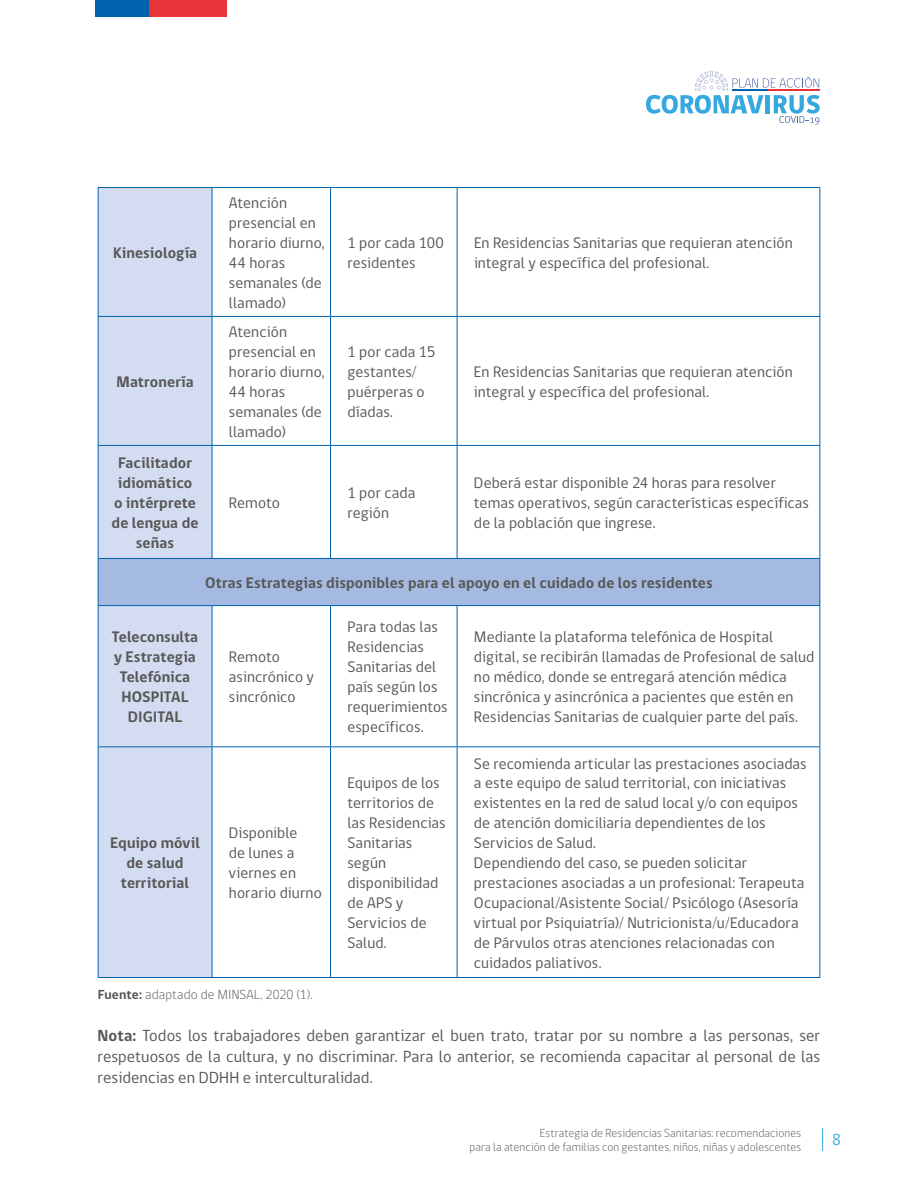
<style>
.page{position:relative;width:918px;height:1188px;background:#fff}
.page>*{position:absolute;margin:0;border:0;box-sizing:border-box;transform-origin:0 0}
.t1{font:16.5px/21px "gob CL";letter-spacing:.005em;color:#575756;text-align:justify}
.t2{font:16.5px "gob CL";color:#36a8e0}
.t3{font:15.6px/20px "gob CL";letter-spacing:.005em;color:#575756}
.t4{font:700 15.6px/20px "gob CL";letter-spacing:.005em;color:#575756;text-align:center}
.t5{font:300 13.5px "gob CL";letter-spacing:.01em;color:#575756}
.t6{font:300 12px/14.4px "gob CL";letter-spacing:.01em;color:#575756;text-align:right}
.s1{font-weight:700}
</style>
<div class="page">
<svg style="left:822px;top:1128px;width:1px;height:23px"></svg>
<div style="left:95px;top:0;width:54px;height:16px;background:#0063b0"></div>
<div style="left:149px;top:0;width:78px;height:16px;background:#e83338"></div>
<svg style="left:646px;top:71px;width:174px;height:54px"></svg>
<div style="left:99px;top:188px;width:113px;height:789px;background:#d3dcf1"></div>
<svg style="left:213px;top:188px;width:607px;height:789px"></svg>
<div style="left:98px;top:558px;width:722px;height:48px;background:#a4bae1"></div>
<hr style="left:98px;top:187px;width:114px;height:1px;background:#0063af">
<hr style="left:98px;top:188px;width:1px;height:128px;background:#0063af">
<hr style="left:212px;top:187px;width:119px;height:1px;background:#0063af">
<hr style="left:212px;top:188px;width:1px;height:128px;background:#0063af">
<hr style="left:331px;top:187px;width:126px;height:1px;background:#0063af">
<hr style="left:330px;top:188px;width:1px;height:128px;background:#0063af">
<hr style="left:457px;top:187px;width:363px;height:1px;background:#0063af">
<hr style="left:457px;top:188px;width:1px;height:128px;background:#0063af">
<hr style="left:820px;top:188px;width:1px;height:128px;background:#0063af">
<hr style="left:98px;top:316px;width:114px;height:1px;background:#0063af">
<hr style="left:98px;top:317px;width:1px;height:128px;background:#0063af">
<hr style="left:212px;top:316px;width:119px;height:1px;background:#0063af">
<hr style="left:212px;top:317px;width:1px;height:128px;background:#0063af">
<hr style="left:331px;top:316px;width:126px;height:1px;background:#0063af">
<hr style="left:330px;top:317px;width:1px;height:128px;background:#0063af">
<hr style="left:457px;top:316px;width:363px;height:1px;background:#0063af">
<hr style="left:457px;top:317px;width:1px;height:128px;background:#0063af">
<hr style="left:820px;top:317px;width:1px;height:128px;background:#0063af">
<hr style="left:98px;top:445px;width:114px;height:1px;background:#0063af">
<hr style="left:98px;top:446px;width:1px;height:112px;background:#0063af">
<hr style="left:212px;top:445px;width:119px;height:1px;background:#0063af">
<hr style="left:212px;top:446px;width:1px;height:112px;background:#0063af">
<hr style="left:331px;top:445px;width:126px;height:1px;background:#0063af">
<hr style="left:330px;top:446px;width:1px;height:112px;background:#0063af">
<hr style="left:457px;top:445px;width:363px;height:1px;background:#0063af">
<hr style="left:457px;top:446px;width:1px;height:112px;background:#0063af">
<hr style="left:820px;top:446px;width:1px;height:112px;background:#0063af">
<hr style="left:98px;top:558px;width:114px;height:1px;background:#0063af">
<hr style="left:98px;top:559px;width:1px;height:46px;background:#0063af">
<hr style="left:212px;top:558px;width:119px;height:1px;background:#0063af">
<hr style="left:331px;top:558px;width:126px;height:1px;background:#0063af">
<hr style="left:457px;top:558px;width:363px;height:1px;background:#0063af">
<hr style="left:820px;top:559px;width:1px;height:46px;background:#0063af">
<hr style="left:98px;top:605px;width:114px;height:1px;background:#0063af">
<hr style="left:98px;top:606px;width:1px;height:140px;background:#0063af">
<hr style="left:212px;top:605px;width:119px;height:1px;background:#0063af">
<hr style="left:212px;top:606px;width:1px;height:140px;background:#0063af">
<hr style="left:331px;top:605px;width:126px;height:1px;background:#0063af">
<hr style="left:330px;top:606px;width:1px;height:140px;background:#0063af">
<hr style="left:457px;top:605px;width:363px;height:1px;background:#0063af">
<hr style="left:457px;top:606px;width:1px;height:140px;background:#0063af">
<hr style="left:820px;top:606px;width:1px;height:140px;background:#0063af">
<hr style="left:98px;top:746px;width:114px;height:1px;background:#0063af">
<hr style="left:98px;top:747px;width:1px;height:230px;background:#0063af">
<hr style="left:212px;top:746px;width:119px;height:1px;background:#0063af">
<hr style="left:212px;top:747px;width:1px;height:230px;background:#0063af">
<hr style="left:331px;top:746px;width:126px;height:1px;background:#0063af">
<hr style="left:330px;top:747px;width:1px;height:230px;background:#0063af">
<hr style="left:457px;top:746px;width:363px;height:1px;background:#0063af">
<hr style="left:457px;top:747px;width:1px;height:230px;background:#0063af">
<hr style="left:820px;top:747px;width:1px;height:230px;background:#0063af">
<hr style="left:98px;top:977px;width:114px;height:1px;background:#0063af">
<hr style="left:212px;top:977px;width:119px;height:1px;background:#0063af">
<hr style="left:331px;top:977px;width:126px;height:1px;background:#0063af">
<hr style="left:457px;top:977px;width:363px;height:1px;background:#0063af">
<p class="t4" style="left:113px;top:243px;width:86px">Kinesiología</p>
<p class="t4" style="left:116px;top:372px;width:79px">Matronería</p>
<p class="t4" style="left:112px;top:453px;width:89px">Facilitador idiomático<br>o intérprete de lengua de señas</p>
<p class="t3" style="left:229px;top:193px;width:97px">Atención presencial en horario diurno,<br>44 horas semanales (de llamado)</p>
<p class="t3" style="left:229px;top:322px;width:97px">Atención presencial en horario diurno,<br>44 horas semanales (de llamado)</p>
<p class="t3" style="left:347px;top:233px;width:98px">1 por cada 100 residentes</p>
<p class="t3" style="left:474px;top:233px;width:320px">En Residencias Sanitarias que requieran atención integral y específica del profesional.</p>
<p class="t3" style="left:347px;top:342px;width:90px">1 por cada 15 gestantes/ puérperas o díadas.</p>
<p class="t3" style="left:474px;top:362px;width:320px">En Residencias Sanitarias que requieran atención integral y específica del profesional.</p>
<p class="t3" style="left:229px;top:493px;width:52px">Remoto</p>
<p class="t3" style="left:347px;top:483px;width:69px">1 por cada región</p>
<p class="t3" style="left:474px;top:473px;width:337px">Deberá estar disponible 24 horas para resolver temas operativos, según características específicas de la población que ingrese.</p>
<p class="t4" style="left:205px;top:573px;width:509px">Otras Estrategias disponibles para el apoyo en el cuidado de los residentes</p>
<p class="t4" style="left:112px;top:628px;width:88px">Teleconsulta y Estrategia<br>Telefónica<br>HOSPITAL<br>DIGITAL</p>
<p class="t3" style="left:229px;top:647px;width:87px">Remoto asincrónico y sincrónico</p>
<p class="t3" style="left:347px;top:618px;width:102px">Para todas las<br>Residencias<br>Sanitarias del país según los requerimientos específicos.</p>
<p class="t3" style="left:474px;top:628px;width:342px">Mediante la plataforma telefónica de Hospital digital, se recibirán llamadas de Profesional de salud no médico, donde se entregará atención médica sincrónica y asincrónica a pacientes que estén en Residencias Sanitarias de cualquier parte del país.</p>
<p class="t4" style="left:110px;top:833px;width:91px">Equipo móvil de salud territorial</p>
<p class="t3" style="left:229px;top:824px;width:94px">Disponible<br>de lunes a viernes en horario diurno</p>
<p class="t3" style="left:347px;top:774px;width:100px">Equipos de los territorios de las Residencias<br>Sanitarias según disponibilidad de APS y<br>Servicios de<br>Salud.</p>
<p class="t3" style="left:474px;top:754px;width:334px">Se recomienda articular las prestaciones asociadas a este equipo de salud territorial, con iniciativas existentes en la red de salud local y/o con equipos de atención domiciliaria dependientes de los Servicios de Salud.<br>Dependiendo del caso, se pueden solicitar prestaciones asociadas a un profesional: Terapeuta Ocupacional/Asistente Social/ Psicólogo (Asesoría virtual por Psiquiatría)/ Nutricionista/u/Educadora de Párvulos otras atenciones relacionadas con cuidados paliativos.</p>
<p class="t5" style="left:98px;top:985px;width:216px"><span class="s1">Fuente:</span> adaptado de MINSAL, 2020 (1).</p>
<p class="t1" style="left:98px;top:1025px;width:724px"><span class="s1">Nota:</span> Todos los trabajadores deben garantizar el buen trato, tratar por su nombre a las personas, ser respetuosos de la cultura, y no discriminar. Para lo anterior, se recomienda capacitar al personal de las residencias en DDHH e interculturalidad.</p>
<p class="t6" style="left:469px;top:1126px;width:333px">Estrategia de Residencias Sanitarias: recomendaciones<br>para la atención de familias con gestantes, niños, niñas y adolescentes</p>
<p class="t2" style="left:832px;top:1129px;width:10px">8</p>
</div>
